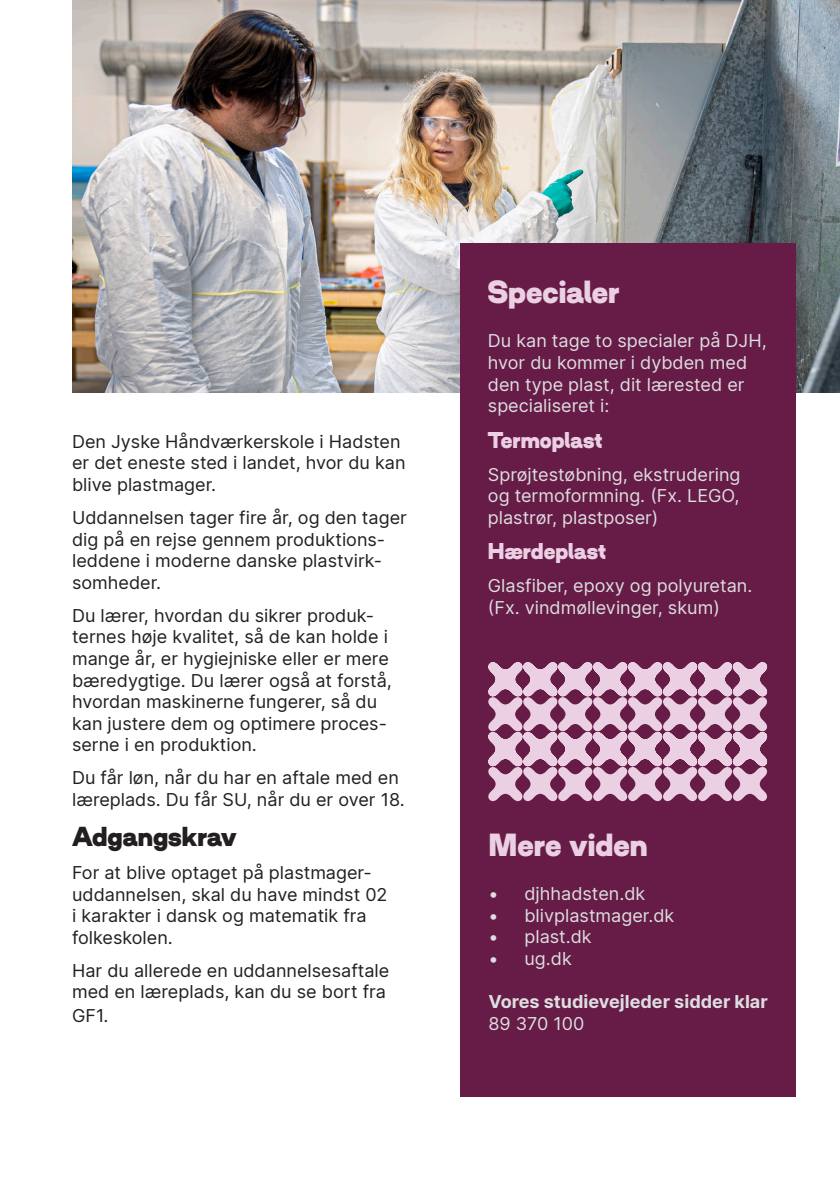
<style>
.page{position:relative;width:840px;height:1191px;background:#fff}
.page>*{position:absolute;margin:0;border:0;box-sizing:border-box;transform-origin:0 0}
.t1{font:28px "DJH Display";color:#ebd0e4}
.t2{font:24px "DJH Display";color:#231f20}
.t3{font:20px "DJH Display";color:#ebd0e4}
.t4{font:18px/21.6px "Inter";color:#231f20}
.t5{font:18px/21.6px "Inter";color:#dddee0}
.t6{font:700 18px "Inter";color:#dddee0}
</style>
<div class="page">
<img style="left:72px;top:0;width:767px;height:393px">
<div style="left:459px;top:243px;width:336px;height:853px;background:#661c46"></div>
<svg style="left:488px;top:662px;width:279px;height:139px"></svg>
<p class="t4" style="left:72px;top:430px;width:335px">Den Jyske Håndværkerskole i Hadsten er det eneste sted i landet, hvor du kan blive plastmager.</p>
<p class="t4" style="left:72px;top:506px;width:336px">Uddannelsen tager fire år, og den tager dig på en rejse gennem produktions&shy;leddene i moderne danske plastvirk&shy;somheder.</p>
<p class="t4" style="left:72px;top:604px;width:321px">Du lærer, hvordan du sikrer produk&shy;ternes høje kvalitet, så de kan holde i mange år, er hygiejniske eller er mere bæredygtige. Du lærer også at forstå, hvordan maskinerne fungerer, så du kan justere dem og optimere proces&shy;serne i en produktion.</p>
<p class="t4" style="left:72px;top:766px;width:334px">Du får løn, når du har en aftale med en læreplads. Du får SU, når du er over 18.</p>
<p class="t2" style="left:72px;top:820px;width:166px">Adgangskrav</p>
<p class="t4" style="left:72px;top:861px;width:317px">For at blive optaget på plastmager&shy;uddannelsen, skal du have mindst 02 i karakter i dansk og matematik fra folkeskolen.</p>
<p class="t4" style="left:72px;top:959px;width:318px">Har du allerede en uddannelsesaftale med en læreplads, kan du se bort fra</p>
<p class="t4" style="left:72px;top:1004px;width:38px">GF1.</p>
<p class="t1" style="left:487px;top:273px;width:133px">Specialer</p>
<p class="t5" style="left:487px;top:330px;width:280px">Du kan tage to specialer på DJH, hvor du kommer i dybden med den type plast, dit lærested er specialiseret i:</p>
<p class="t3" style="left:487px;top:426px;width:116px">Termoplast</p>
<p class="t5" style="left:487px;top:463px;width:254px;text-align:justify">Sprøjtestøbning, ekstrudering og termoformning. (Fx. LEGO, plastrør, plastposer)</p>
<p class="t3" style="left:487px;top:537px;width:120px">Hærdeplast</p>
<p class="t5" style="left:487px;top:574px;width:266px">Glasfiber, epoxy og polyuretan. (Fx. vindmøllevinger, skum)</p>
<p class="t1" style="left:488px;top:826px;width:161px">Mere viden</p>
<p class="t5" style="left:488px;top:882px;width:158px">• djhhadsten.dk</p>
<p class="t5" style="left:488px;top:904px;width:187px">• blivplastmager.dk</p>
<p class="t5" style="left:488px;top:925px;width:105px">• plast.dk</p>
<p class="t5" style="left:488px;top:947px;width:85px">• ug.dk</p>
<p class="t6" style="left:488px;top:988px;width:281px">Vores studievejleder sidder klar</p>
<p class="t5" style="left:488px;top:1012px;width:97px">89 370 100</p>
</div>
